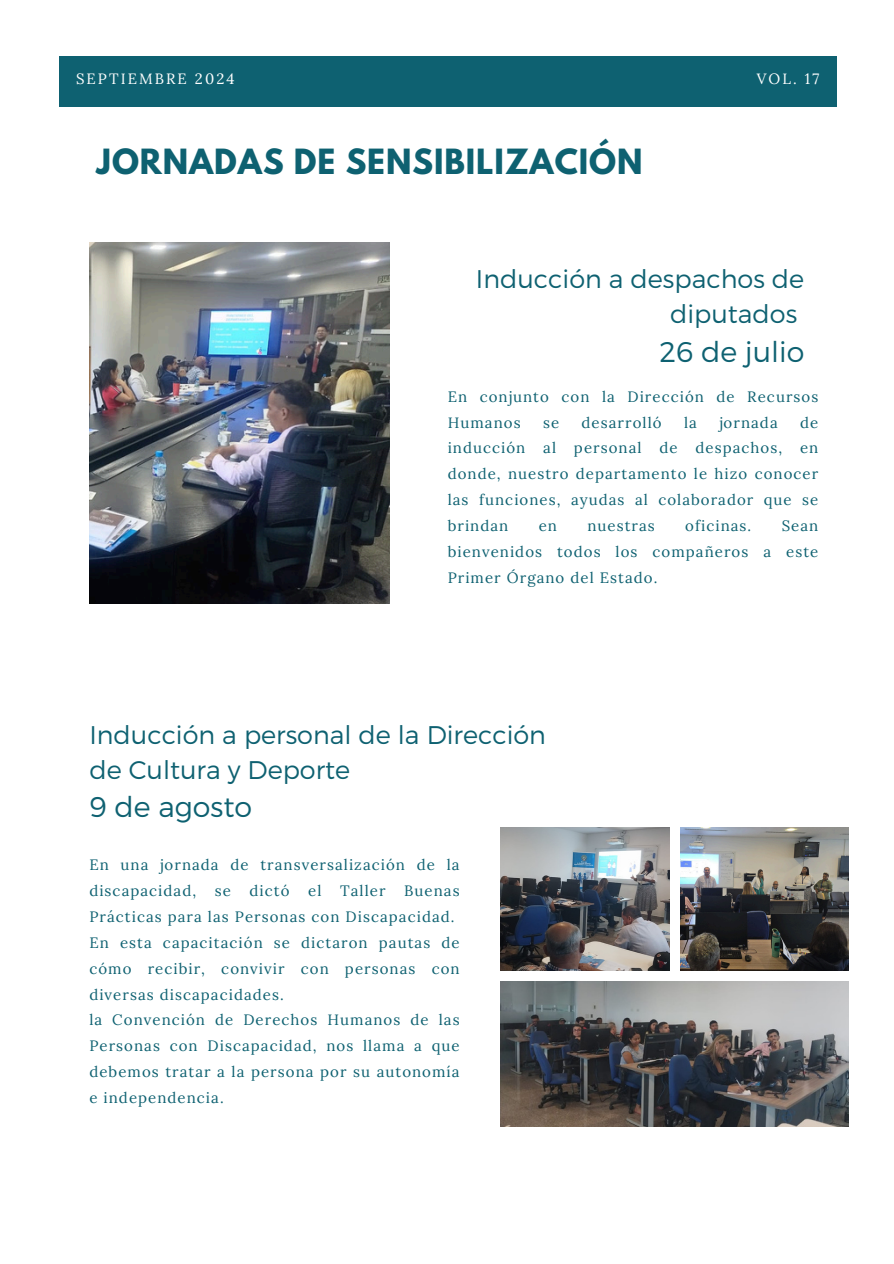
<style>
.page{position:relative;width:894px;height:1264px;background:#fff}
.page>*{position:absolute;margin:0;border:0;box-sizing:border-box;transform-origin:0 0}
.t1{font:700 30.75px "League Spartan";letter-spacing:.03em;color:#0e6171}
.t2{font:300 28.5px "Montserrat";color:#0e6171}
.t3{font:300 25.5px/34.8px "Montserrat";color:#0e6171;text-align:right}
.t4{font:15px/25.8px "Lora";letter-spacing:.07em;color:#0e6171;text-align:justify}
.t5{font:14.85px "Lora";letter-spacing:.14em;color:#fff}
</style>
<div class="page">
<img style="left:500px;top:827px;width:169px;height:143px">
<img style="left:680px;top:827px;width:168px;height:143px">
<img style="left:500px;top:981px;width:348px;height:144px">
<div style="left:59px;top:56px;width:776px;height:51px;background:#0e6171"></div>
<img style="left:89px;top:242px;width:301px;height:361px">
<h1 class="t5" style="left:76px;top:69px;width:160px">SEPTIEMBRE 2024</h1>
<p class="t5" style="left:756px;top:69px;width:64px">VOL. 17</p>
<p class="t1" style="left:97px;top:146px;width:547px">JORNADAS DE SENSIBILIZACIÓN</p>
<h3 class="t3" style="left:476px;top:260px;width:330px">Inducción a despachos de diputados</h3>
<h3 class="t2" style="left:659px;top:333px;width:146px">26 de julio</h3>
<h3 class="t4" style="left:447px;top:383px;width:372px">En conjunto con la Dirección de Recursos<br>Humanos</h3>
<h3 class="t4" style="left:543px;top:409px;width:18px">se</h3>
<h3 class="t4" style="left:581px;top:409px;width:81px">desarrolló</h3>
<h3 class="t4" style="left:683px;top:409px;width:14px">la</h3>
<h3 class="t4" style="left:719px;top:409px;width:60px">jornada</h3>
<h3 class="t4" style="left:447px;top:409px;width:372px;text-indent:352px">de inducción al personal de despachos, en donde, nuestro departamento le hizo conocer las funciones, ayudas al colaborador que se brindan</h3>
<h3 class="t4" style="left:538px;top:513px;width:20px">en</h3>
<h3 class="t4" style="left:587px;top:513px;width:69px">nuestras</h3>
<h3 class="t4" style="left:685px;top:513px;width:68px">oficinas.</h3>
<h3 class="t4" style="left:447px;top:513px;width:372px;text-indent:334px">Sean bienvenidos todos los compañeros a este Primer Órgano del Estado.</h3>
<h2 class="t3" style="left:89px;top:716px;width:458px;text-align:left">Inducción a personal de la Dirección de Cultura y Deporte</h2>
<h2 class="t2" style="left:89px;top:788px;width:164px">9 de agosto</h2>
<p class="t4" style="left:89px;top:851px;width:371px">En una jornada de transversalización de la discapacidad, se dictó el Taller Buenas Prácticas para las Personas con Discapacidad.</p>
<h2 class="t4" style="left:89px;top:929px;width:371px">En esta capacitación se dictaron pautas de cómo recibir, convivir con personas con diversas discapacidades.</h2>
<p class="t4" style="left:89px;top:1007px;width:371px">la Convención de Derechos Humanos de las Personas con Discapacidad, nos llama a que debemos tratar a la persona por su autonomía e independencia.</p>
</div>
